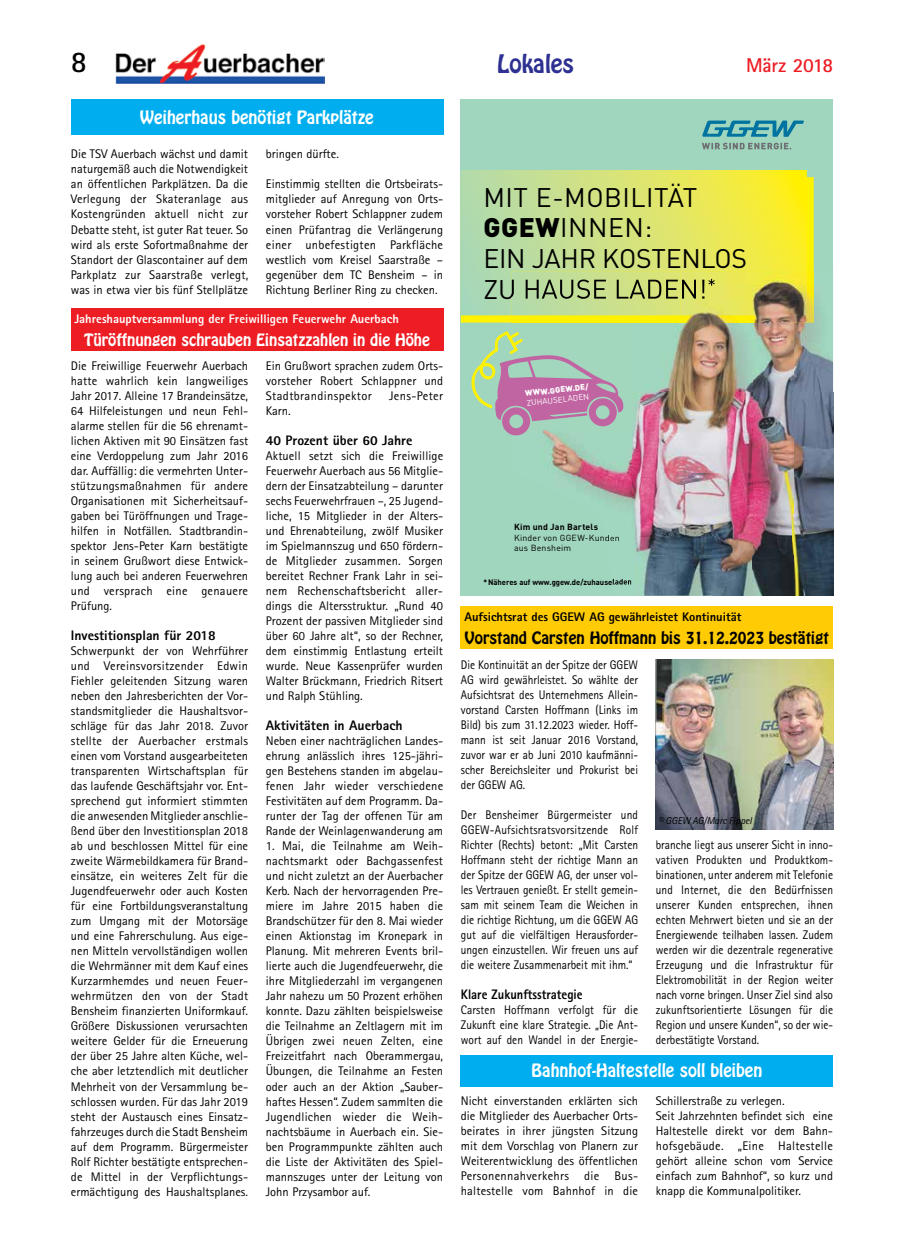
<style>
.page{position:relative;width:904px;height:1241px;background:#fff}
.page>*{position:absolute;margin:0;border:0;box-sizing:border-box;transform-origin:0 0}
.t1{font:700 30px "Rotis Sans Serif";color:#000}
.t2{font:26.5px/30.6px "DIN";letter-spacing:-.01em;color:#000}
.t3{font:22.5px "Hobo";color:#2e3092}
.t4{font:700 20px "Rotis Sans Serif";letter-spacing:-.02em;color:#ed1d24}
.t5{font:16.25px "Hobo";color:#fff}
.t6{font:15px "Hobo";color:#000}
.t7{font:15px "Hobo";color:#fff}
.t8{font:800 13.75px "Rotis Sans Serif";color:#000}
.t9{font:800 13.75px "Rotis Sans Serif";color:#000;scale:.91 1}
.t10{font:12.5px/15px "Rotis Sans Serif";color:#000;text-align:justify}
.t11{font:12.5px/15px "Rotis Sans Serif";color:#000;text-align:justify;scale:.91 1}
.t12{font:800 12.5px "Rotis Sans Serif";color:#fff}
.t13{font:800 12.5px "Rotis Sans Serif";color:#000}
.t14{font:12.5px "Rotis Sans Serif";letter-spacing:.03em;color:#000}
.t15{font:italic 10px "Rotis Sans Serif";color:#000}
.t16{font:8.75px/10px "DIN";letter-spacing:.02em;color:#000}
.t17{font:700 8.75px "DIN";letter-spacing:.02em;color:#000}
.t18{font:900 8.12px "DIN";color:#fff}
.t19{font:8.12px "DIN";color:#fff}
.t20{font:700 7.88px "DIN";color:#000}
.s1{font-weight:900}
</style>
<div class="page">
<img style="left:115px;top:45px;width:209px;height:38px">
<div style="left:461px;top:99px;width:372px;height:496px;background:#a1d6be"></div>
<svg style="left:702px;top:120px;width:102px;height:17px"></svg>
<svg style="left:702px;top:143px;width:89px;height:6px"></svg>
<svg style="left:461px;top:170px;width:345px;height:145px;background:#d4e276"></svg>
<img style="left:793px;top:271px;width:40px;height:324px">
<img style="left:512px;top:322px;width:240px;height:152px">
<img style="left:752px;top:322px;width:41px;height:273px">
<img style="left:567px;top:474px;width:186px;height:40px">
<img style="left:634px;top:514px;width:78px;height:41px">
<img style="left:712px;top:514px;width:41px;height:81px">
<img style="left:631px;top:555px;width:81px;height:40px">
<img style="left:770px;top:271px;width:43px;height:51px">
<img style="left:512px;top:315px;width:258px;height:7px">
<img style="left:512px;top:271px;width:294px;height:44px">
<img style="left:606px;top:535px;width:13px;height:6px">
<img style="left:613px;top:578px;width:18px;height:7px">
<img style="left:512px;top:279px;width:184px;height:20px">
<svg style="left:702px;top:279px;width:12px;height:19px"></svg>
<svg style="left:471px;top:329px;width:153px;height:107px"></svg>
<div style="left:71px;top:308px;width:372px;height:43px;background:#ed1d24"></div>
<div style="left:461px;top:606px;width:372px;height:42px;background:#ffcb05"></div>
<div style="left:461px;top:1054px;width:372px;height:32px;background:#00aeef"></div>
<div style="left:71px;top:99px;width:372px;height:36px;background:#00aeef"></div>
<img style="left:656px;top:659px;width:177px;height:170px">
<h1 class="t1" style="left:71px;top:42px;width:18px">8</h1>
<h3 class="t3" style="left:497px;top:48px;width:79px">Lokales</h3>
<h3 class="t4" style="left:746px;top:52px;width:89px">März 2018</h3>
<h3 class="t5" style="left:140px;top:106px;width:235px">Weiherhaus benötigt Parkplätze</h3>
<p class="t10" style="left:71px;top:147px;width:179px">Die TSV Auerbach wächst und damit naturgemäß auch die Notwendigkeit an öffentlichen Parkplätzen. Da die Verlegung der Skateranlage aus Kostengründen aktuell nicht zur Debatte steht, ist guter Rat teuer. So wird als erste Sofortmaßnahme der Standort der Glascontainer auf dem Parkplatz zur Saarstraße verlegt, was in etwa vier bis fünf Stellplätze</p>
<p class="t10" style="left:266px;top:147px;width:74px">bringen dürfte.</p>
<p class="t10" style="left:266px;top:177px;width:179px">Einstimmig stellten die Ortsbeirats&shy;mitglieder auf Anregung von Orts&shy;vorsteher Robert Schlappner zudem einen Prüfantrag die Verlängerung einer unbefestigten Parkfläche westlich vom Kreisel Saarstraße – gegenüber dem TC Bensheim – in Richtung Berliner Ring zu checken.</p>
<p class="t12" style="left:74px;top:311px;width:326px">Jahreshauptversammlung der Freiwilligen Feuerwehr Auerbach</p>
<p class="t7" style="left:84px;top:329px;width:347px">Türöffnungen schrauben Einsatzzahlen in die Höhe</p>
<p class="t10" style="left:71px;top:358px;width:179px">Die Freiwillige Feuerwehr Auerbach hatte wahrlich kein langweiliges Jahr 2017. Alleine 17 Brandeinsätze, 64 Hilfeleistungen und neun Fehl&shy;alarme stellen für die 56 ehrenamt&shy;lichen Aktiven mit 90 Einsätzen fast eine Verdoppelung zum Jahr 2016 dar. Auffällig: die vermehrten Unter&shy;stützungsmaßnahmen für andere Organisationen mit Sicherheitsauf&shy;gaben bei Türöffnungen und Trage&shy;hilfen in Notfällen. Stadtbrandin&shy;spektor Jens-Peter Karn bestätigte in seinem Grußwort diese Entwick&shy;lung auch bei anderen Feuerwehren und versprach eine genauere Prüfung.</p>
<p class="t8" style="left:71px;top:626px;width:146px">Investitionsplan für 2018</p>
<p class="t10" style="left:71px;top:643px;width:179px;text-align:left">Schwerpunkt der von Wehrführer und Vereinsvorsitzender Edwin Fiehler geleitenden Sitzung waren neben den Jahresberichten der Vor&shy;standsmitglieder die Haushaltsvor&shy;schläge für das Jahr 2018. Zuvor stellte der Auerbacher erstmals einen vom Vorstand ausgearbeiteten transparenten Wirtschaftsplan für das laufende Geschäftsjahr vor. Ent&shy;sprechend gut informiert stimmten die anwesenden Mitglieder anschlie&shy;ßend über den Investitionsplan 2018 ab und beschlossen Mittel für eine zweite Wärmebildkamera für Brand&shy;einsätze, ein weiteres Zelt für die Jugendfeuerwehr oder auch Kosten für eine Fortbildungsveranstaltung zum Umgang mit der Motorsäge und eine Fahrerschulung. Aus eige&shy;nen Mitteln vervollständigen wollen die Wehrmänner mit dem Kauf eines Kurzarmhemdes und neuen Feuer&shy;wehrmützen den von der Stadt Bensheim finanzierten Uniformkauf.<br>Größere Diskussionen verursachten weitere Gelder für die Erneuerung der über 25 Jahre alten Küche, wel&shy;che aber letztendlich mit deutlicher Mehrheit von der Versammlung be-- schlossen wurden. Für das Jahr 2019 steht der Austausch eines Einsatz&shy;fahrzeuges durch die Stadt Bensheim auf dem Programm. Bürgermeister Rolf Richter bestätigte entsprechen&shy;de Mittel in der Verpflichtungs&shy;ermächtigung des Haushaltsplanes.</p>
<p class="t10" style="left:266px;top:358px;width:179px">Ein Grußwort sprachen zudem Orts&shy;vorsteher Robert Schlappner und Stadtbrandinspektor</p>
<p class="t14" style="left:389px;top:388px;width:56px">Jens-Peter</p>
<p class="t10" style="left:266px;top:403px;width:26px">Karn.</p>
<p class="t8" style="left:266px;top:431px;width:148px">40 Prozent über 60 Jahre</p>
<p class="t10" style="left:266px;top:448px;width:179px">Aktuell setzt sich die Freiwillige Feuerwehr Auerbach aus 56 Mitglie&shy;dern der Einsatzabteilung – darunter sechs Feuerwehrfrauen –, 25 Jugend&shy;liche, 15 Mitglieder in der Alters&shy;und Ehrenabteilung, zwölf Musiker im Spielmannszug und 650 fördern&shy;de Mitglieder zusammen. Sorgen bereitet Rechner Frank Lahr in sei&shy;nem Rechenschaftsbericht aller&shy;dings die Altersstruktur. „Rund 40<br>Prozent der passiven Mitglieder sind über 60 Jahre alt“, so der Rechner, dem einstimmig Entlastung erteilt wurde. Neue Kassenprüfer wurden Walter Brückmann, Friedrich Ritsert und Ralph Stühling.</p>
<p class="t8" style="left:266px;top:716px;width:138px">Aktivitäten in Auerbach</p>
<p class="t10" style="left:266px;top:733px;width:179px;text-align:left">Neben einer nachträglichen Landes&shy;ehrung anlässlich ihres 125-jähri&shy;gen Bestehens standen im abgelau&shy;fenen Jahr wieder verschiedene Festivitäten auf dem Programm. Da-- runter der Tag der offenen Tür am Rande der Weinlagenwanderung am</p>
<p class="t10" style="left:266px;top:838px;width:179px">1. Mai, die Teilnahme am Weih&shy;nachtsmarkt oder Bachgassenfest und nicht zuletzt an der Auerbacher Kerb. Nach der hervorragenden Pre&shy;miere im Jahre 2015 haben die Brandschützer für den 8. Mai wieder einen Aktionstag im Kronepark in Planung. Mit mehreren Events bril&shy;lierte auch die Jugendfeuerwehr, die ihre Mitgliederzahl im vergangenen Jahr nahezu um 50 Prozent erhöhen konnte. Dazu zählten beispielsweise die Teilnahme an Zeltlagern mit im Übrigen zwei neuen Zelten, eine Freizeitfahrt nach Oberammergau, Übungen, die Teilnahme an Festen oder auch an der Aktion „Sauber&shy;haftes Hessen“. Zudem sammlten die Jugendlichen wieder die Weih&shy;nachtsbäume in Auerbach ein. Sie&shy;ben Programmpunkte zählten auch die Liste der Aktivitäten des Spiel&shy;mannszuges unter der Leitung von John Przysambor auf.</p>
<h2 class="t2" style="left:483px;top:181px;width:265px">MIT E-MOBILITÄT<br><span class="s1">GGEW</span>INNEN:<br>EIN JAHR KOSTENLOS</h2>
<p class="t18" style="left:524px;top:388px;width:65px;rotate:-6deg">WWW.GGEW.DE/</p>
<p class="t19" style="left:526px;top:398px;width:64px;rotate:-6deg">ZUHAUSELADEN</p>
<p class="t17" style="left:514px;top:521px;width:86px">Kim und Jan Bartels</p>
<p class="t16" style="left:514px;top:532px;width:107px">Kinder von GGEW-Kunden aus Bensheim</p>
<p class="t20" style="left:483px;top:576px;width:150px">* Näheres auf www.ggew.de/zuhauseladen</p>
<p class="t13" style="left:464px;top:609px;width:278px">Aufsichtsrat des GGEW AG gewährleistet Kontinuität</p>
<p class="t6" style="left:465px;top:627px;width:365px">Vorstand Carsten Hoffmann bis 31.12.2023 bestätigt</p>
<p class="t11" style="left:461px;top:657px;width:196px">Die Kontinuität an der Spitze der GGEW AG wird gewährleistet. So wählte der Aufsichtsrat des Unternehmens Allein&shy;vorstand Carsten Hoffmann (Links im Bild) bis zum 31.12.2023 wieder. Hoff&shy;mann ist seit Januar 2016 Vorstand, zuvor war er ab Juni 2010 kaufmänni&shy;scher Bereichsleiter und Prokurist bei der GGEW AG.</p>
<p class="t11" style="left:461px;top:807px;width:196px">Der Bensheimer Bürgermeister und GGEW-Aufsichtsratsvorsitzende Rolf Richter (Rechts) betont: „Mit Carsten Hoffmann steht der richtige Mann an der Spitze der GGEW AG, der unser vol&shy;les Vertrauen genießt. Er stellt gemein&shy;sam mit seinem Team die Weichen in die richtige Richtung, um die GGEW AG gut auf die vielfältigen Herausforder&shy;ungen einzustellen. Wir freuen uns auf die weitere Zusammenarbeit mit ihm.“</p>
<p class="t9" style="left:461px;top:985px;width:135px">Klare Zukunftsstrategie</p>
<p class="t11" style="left:461px;top:1002px;width:196px">Carsten Hoffmann verfolgt für die Zukunft eine klare Strategie. „Die Ant&shy;wort auf den Wandel in der Energie-</p>
<p class="t15" style="left:658px;top:814px;width:95px">© GGEW AG/Marc Fippel</p>
<p class="t11" style="left:656px;top:837px;width:196px;text-align:left">branche liegt aus unserer Sicht in inno&shy;vativen Produkten und Produktkom-- binationen, unter anderem mit Telefonie und Internet, die den Bedürfnissen unserer Kunden entsprechen, ihnen echten Mehrwert bieten und sie an der Energiewende teilhaben lassen. Zudem werden wir die dezentrale regenerative Erzeugung und die Infrastruktur für Elektromobilität in der Region weiter nach vorne bringen. Unser Ziel sind also zukunftsorientierte Lösungen für die Region und unsere Kunden“, so der wie&shy;derbestätigte Vorstand.</p>
<h3 class="t5" style="left:531px;top:1059px;width:232px">Bahnhof-Haltestelle soll bleiben</h3>
<p class="t10" style="left:461px;top:1093px;width:179px">Nicht einverstanden erklärten sich die Mitglieder des Auerbacher Orts&shy;beirates in ihrer jüngsten Sitzung mit dem Vorschlag von Planern zur Weiterentwicklung des öffentlichen Personennahverkehrs die Bus&shy;haltestelle vom Bahnhof in die</p>
<p class="t10" style="left:656px;top:1093px;width:179px;text-align:left">Schillerstraße zu verlegen.<br>Seit Jahrzehnten befindet sich eine<br>Haltestelle direkt vor dem Bahn&shy;hofsgebäude. „Eine Haltestelle gehört alleine schon vom Service einfach zum Bahnhof“, so kurz und knapp die Kommunalpolitiker.</p>
</div>
